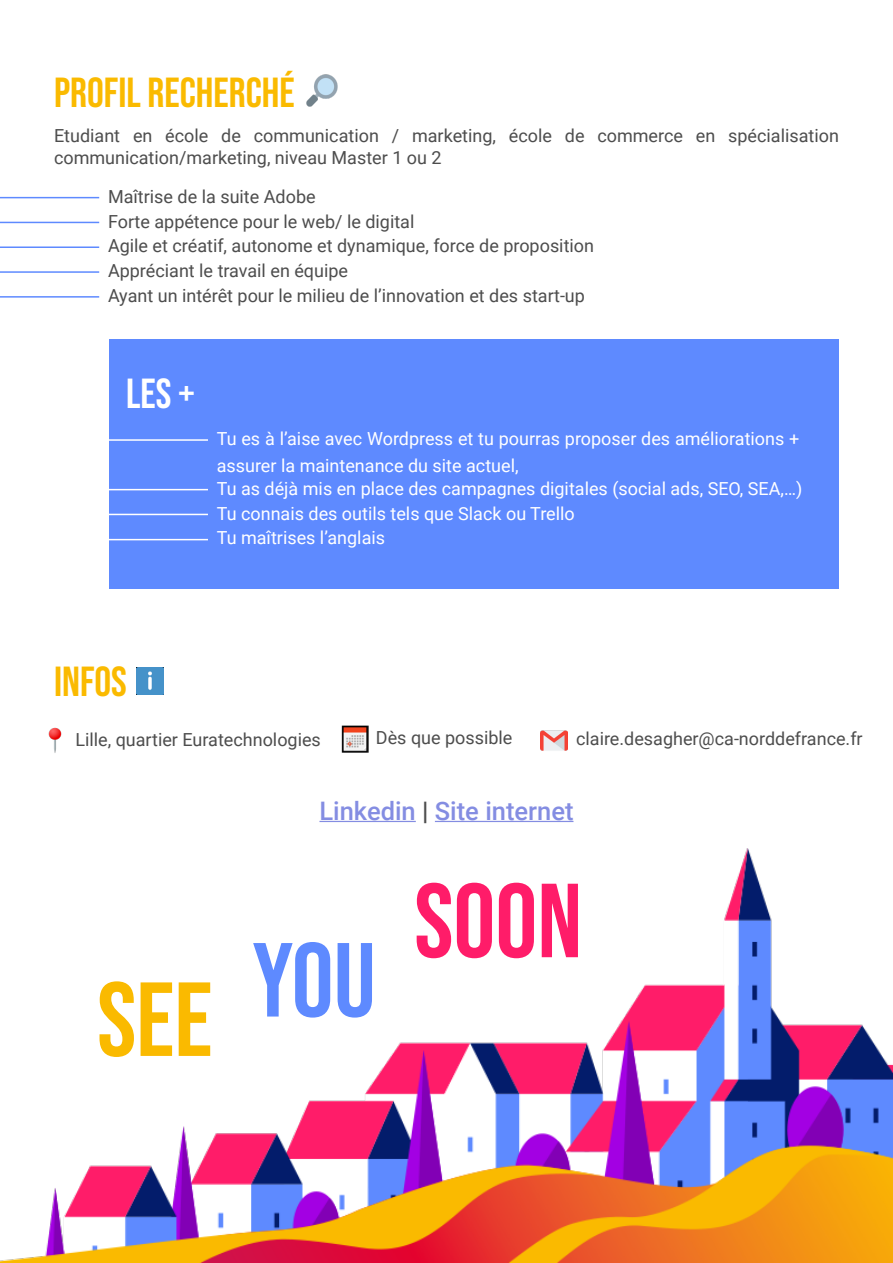
<style>
.page{position:relative;width:893px;height:1263px;background:#fff}
.page>*{position:absolute;margin:0;border:0;box-sizing:border-box;transform-origin:0 0}
.t1{font:105px "Bebas Neue";color:#ff1c69}
.t2{font:105px "Bebas Neue";color:#faba00}
.t3{font:105px "Bebas Neue";color:#5e8aff}
.t4{font:42px "Bebas Neue";color:#faba00}
.t5{font:42px "Bebas Neue";color:#fff}
.t6{font:500 25.5px "Roboto";color:#848de2}
.t7{font:18px/21.6px "Roboto";color:#4d4d4d}
.t8{font:18px/27px "Roboto";color:#fff}
.s1{color:#4d4d4d}
</style>
<div class="page">
<img style="left:0;top:849px;width:893px;height:414px">
<hr style="left:0;top:197px;width:99px;height:1px;background:#5e8aff">
<hr style="left:0;top:246px;width:99px;height:2px;background:#5e8aff">
<hr style="left:0;top:222px;width:99px;height:1px;background:#5e8aff">
<hr style="left:0;top:271px;width:99px;height:2px;background:#5e8aff">
<hr style="left:0;top:296px;width:99px;height:2px;background:#5e8aff">
<div style="left:109px;top:339px;width:729px;height:250px;background:#5e8aff"></div>
<hr style="left:109px;top:439px;width:99px;height:2px;background:#fff">
<hr style="left:109px;top:489px;width:99px;height:1px;background:#fff">
<hr style="left:109px;top:514px;width:99px;height:1px;background:#fff">
<hr style="left:109px;top:539px;width:99px;height:1px;background:#fff">
<img style="left:306px;top:75px;width:32px;height:32px">
<img style="left:136px;top:667px;width:27px;height:27px">
<img style="left:48px;top:727px;width:14px;height:26px">
<img style="left:342px;top:726px;width:27px;height:26px">
<img style="left:541px;top:730px;width:27px;height:21px">
<hr style="left:319px;top:821px;width:97px;height:1px;background:#848de2">
<hr style="left:435px;top:821px;width:138px;height:1px;background:#848de2">
<p class="t4" style="left:54px;top:68px;width:242px">PROFIL RECHERCHÉ</p>
<p class="t7" style="left:54px;top:124px;width:786px">Etudiant en école de communication / marketing, école de commerce en spécialisation communication/marketing, niveau Master 1 ou 2</p>
<p class="t7" style="left:108px;top:185px;width:209px">Maîtrise de la suite Adobe</p>
<p class="t7" style="left:108px;top:234px;width:488px">Agile et créatif, autonome et dynamique, force de proposition</p>
<p class="t7" style="left:108px;top:210px;width:308px">Forte appétence pour le web/ le digital</p>
<p class="t7" style="left:108px;top:259px;width:242px">Appréciant le travail en équipe</p>
<p class="t7" style="left:108px;top:284px;width:478px">Ayant un intérêt pour le milieu de l’innovation et des start-up</p>
<p class="t5" style="left:126px;top:369px;width:70px">LES +</p>
<p class="t8" style="left:217px;top:425px;width:584px">Tu es à l’aise avec Wordpress et tu pourras proposer des améliorations + assurer la maintenance du site actuel,</p>
<p class="t8" style="left:217px;top:474px;width:587px">Tu as déjà mis en place des campagnes digitales (social ads, SEO, SEA,…)</p>
<p class="t8" style="left:217px;top:499px;width:360px">Tu connais des outils tels que Slack ou Trello</p>
<p class="t8" style="left:217px;top:524px;width:170px">Tu maîtrises l’anglais</p>
<p class="t4" style="left:54px;top:657px;width:74px">INFOS</p>
<p class="t7" style="left:75px;top:728px;width:247px">Lille, quartier Euratechnologies</p>
<p class="t7" style="left:376px;top:726px;width:138px">Dès que possible</p>
<p class="t7" style="left:576px;top:727px;width:288px">claire.desagher@ca-norddefrance.fr</p>
<p class="t2" style="left:97px;top:960px;width:117px">SEE</p>
<p class="t6" style="left:319px;top:793px;width:256px">Linkedin <span class="s1">|</span> Site internet</p>
<p class="t3" style="left:252px;top:921px;width:125px">YOU</p>
<p class="t1" style="left:414px;top:861px;width:169px">SOON</p>
</div>
